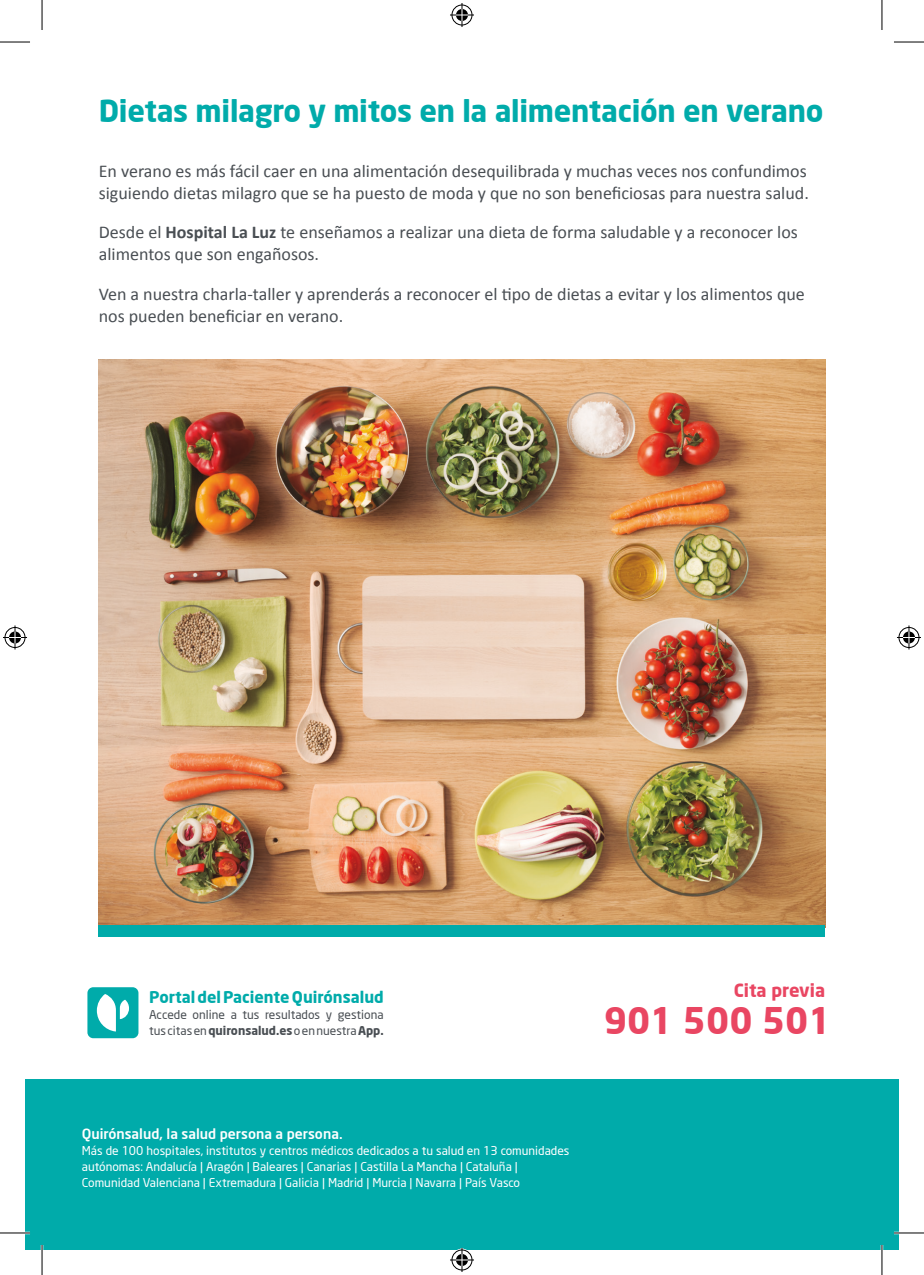
<style>
.page{position:relative;width:924px;height:1275px;background:#fff}
.page>*{position:absolute;margin:0;border:0;box-sizing:border-box;transform-origin:0 0}
.t1{font:700 36px "Neo Sans";color:#e94662}
.t2{font:700 30px "Neo Sans";letter-spacing:-.01em;color:#00abaa}
.t3{font:18px/22px "Calibri";color:#494e53}
.t4{font:700 18px "Neo Sans";color:#e94662}
.t5{font:700 16px "Neo Sans";color:#00abaa}
.t6{font:500 14px "Neo Sans";color:#fff}
.t7{font:12px/16px "Neo Sans";color:#fff}
.t8{font:12px "Neo Sans";color:#494e53}
.s1{font-weight:700}
</style>
<div class="page">
<div style="left:25px;top:1079px;width:873px;height:171px;background:#00abaa"></div>
<img style="left:99px;top:359px;width:725px;height:566px">
<div style="left:99px;top:925px;width:725px;height:11px;background:#00abaa"></div>
<div style="left:87px;top:987px;width:51px;height:51px;background:#00abaa;border-radius:6px"></div>
<svg style="left:97px;top:994px;width:32px;height:37px"></svg>
<hr style="left:0;top:1231px;width:30px;height:3px;background:#fff">
<hr style="left:893px;top:1231px;width:30px;height:3px;background:#fff">
<hr style="left:41px;top:1245px;width:2px;height:30px;background:#fff">
<hr style="left:880px;top:1245px;width:2px;height:30px;background:#fff">
<hr style="left:0;top:42px;width:30px;height:1px;background:#000">
<hr style="left:893px;top:42px;width:30px;height:1px;background:#000">
<hr style="left:0;top:1232px;width:30px;height:1px;background:#000">
<hr style="left:893px;top:1232px;width:30px;height:1px;background:#000">
<hr style="left:42px;top:0;width:1px;height:30px;background:#000">
<hr style="left:42px;top:1245px;width:1px;height:30px;background:#000">
<hr style="left:881px;top:0;width:1px;height:30px;background:#000">
<hr style="left:881px;top:1245px;width:1px;height:30px;background:#000">
<svg style="left:450px;top:3px;width:24px;height:24px"></svg>
<svg style="left:450px;top:1248px;width:24px;height:24px"></svg>
<svg style="left:3px;top:625px;width:24px;height:24px"></svg>
<svg style="left:897px;top:625px;width:23px;height:24px"></svg>
<p class="t2" style="left:99px;top:92px;width:725px">Dietas milagro y mitos en la alimentación en verano</p>
<p class="t3" style="left:99px;top:160px;width:711px">En verano es más fácil caer en una alimentación desequilibrada y muchas veces nos confundimos siguiendo dietas milagro que se ha puesto de moda y que no son beneficiosas para nuestra salud.</p>
<p class="t3" style="left:99px;top:221px;width:700px">Desde el <span class="s1">Hospital La Luz</span> te enseñamos a realizar una dieta de forma saludable y a reconocer los alimentos que son engañosos.</p>
<p class="t3" style="left:99px;top:282px;width:707px">Ven a nuestra charla-taller y aprenderás a reconocer el tipo de dietas a evitar y los alimentos que nos pueden beneficiar en verano.</p>
<p class="t5" style="left:149px;top:986px;width:236px">Portal del Paciente Quirónsalud</p>
<p class="t8" style="left:149px;top:1007px;width:236px">Accede online a tus resultados y gestiona</p>
<p class="t8" style="left:149px;top:1023px;width:236px">tus citas en <span class="s1">quironsalud.es</span> o en nuestra <span class="s1">App.</span></p>
<p class="t6" style="left:82px;top:1124px;width:262px">Quirónsalud, la salud persona a persona.</p>
<p class="t7" style="left:82px;top:1142px;width:489px">Más de 100 hospitales, institutos y centros médicos dedicados a tu salud en 13 comunidades autónomas: Andalucía | Aragón | Baleares | Canarias | Castilla La Mancha | Cataluña |<br>Comunidad Valenciana | Extremadura | Galicia | Madrid | Murcia | Navarra | País Vasco</p>
<p class="t4" style="left:733px;top:979px;width:93px">Cita previa</p>
<p class="t1" style="left:603px;top:997px;width:229px">901 500 501</p>
</div>
